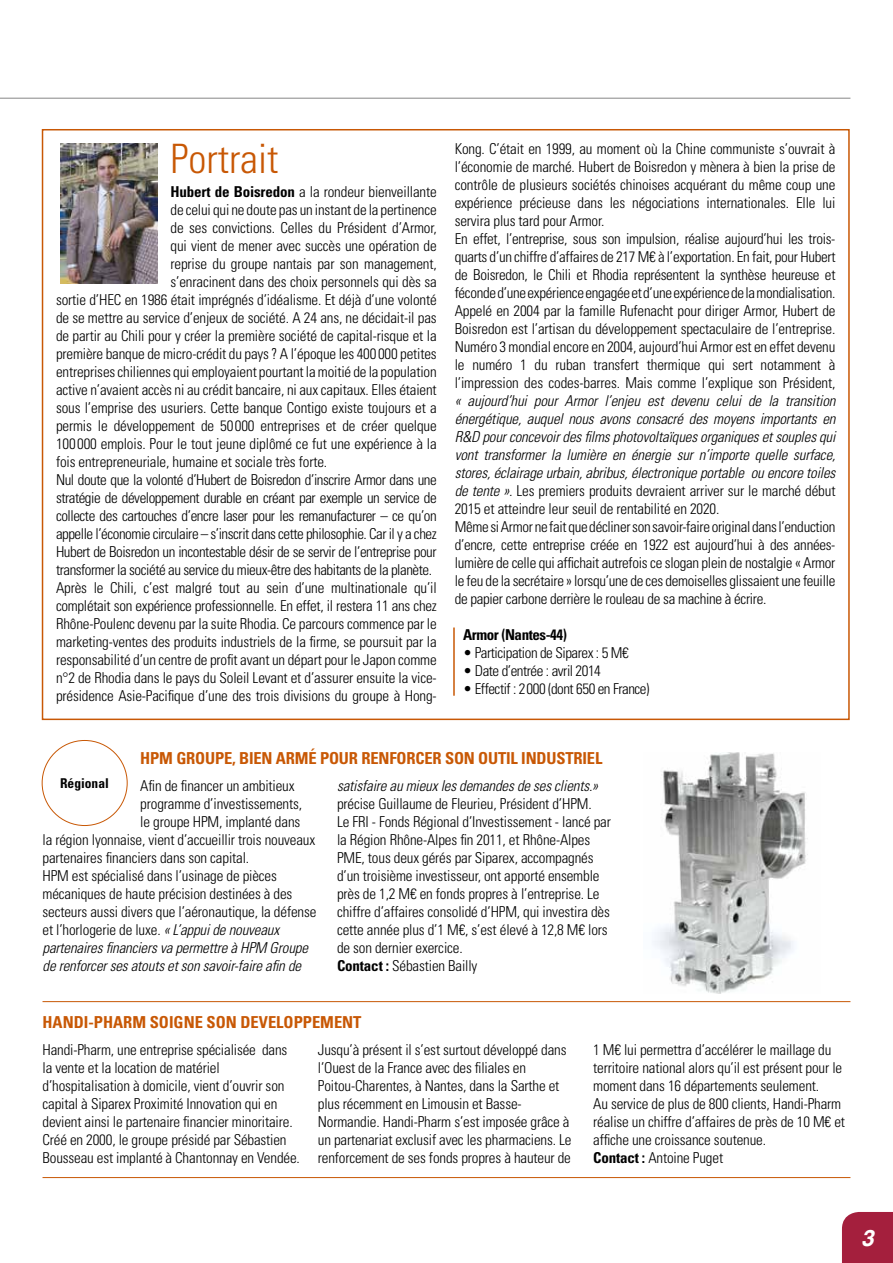
<style>
.page{position:relative;width:893px;height:1263px;background:#fff}
.page>*{position:absolute;margin:0;border:0;box-sizing:border-box;transform-origin:0 0}
.t1{font:300 condensed 40.5px "Univers LT Std";color:#c85805}
.t2{font:italic 700 22.5px "Helvetica";color:#fff}
.t3{font:700 condensed 16.5px "Univers LT Std";letter-spacing:-.01em;color:#c85805}
.t4{font:300 condensed 15px/18px "Univers LT Std";letter-spacing:-.01em;color:#000}
.t5{font:300 condensed 15px "Univers LT Std";letter-spacing:-.03em;color:#000}
.t6{font:italic 300 condensed 15px "Univers LT Std";letter-spacing:-.01em;color:#000}
.t7{font:700 condensed 15px "Univers LT Std";letter-spacing:-.03em;color:#000}
.t8{font:700 condensed 13.5px "Univers LT Std";color:#000}
.s1{font-weight:700}
.s2{font-style:italic}
</style>
<div class="page">
<div style="left:842px;top:1212px;width:51px;height:51px;background:#a41f3d"></div>
<hr style="left:43px;top:1001px;width:807px;height:1px;background:#c85805">
<hr style="left:43px;top:1177px;width:807px;height:1px;background:#c85805">
<img style="left:652px;top:752px;width:156px;height:242px">
<hr style="left:0;top:98px;width:850px;height:1px;background:#878787">
<img style="left:60px;top:143px;width:98px;height:140px">
<hr style="left:453px;top:627px;width:2px;height:69px;background:#c85805">
<h1 class="t1" style="left:171px;top:134px;width:109px">Portrait</h1>
<p class="t4" style="left:171px;top:182px;width:268px"><span class="s1">Hubert de Boisredon</span> a la rondeur bienveillante</p>
<p class="t4" style="left:171px;top:200px;width:268px">de celui qui ne doute pas un instant de la pertinence</p>
<p class="t4" style="left:171px;top:218px;width:268px">de ses convictions. Celles du Président d’Armor,</p>
<p class="t4" style="left:171px;top:236px;width:268px">qui vient de mener avec succès une opération de</p>
<p class="t4" style="left:171px;top:254px;width:268px">reprise du groupe nantais par son management,</p>
<p class="t4" style="left:171px;top:272px;width:268px">s’enracinent dans des choix personnels qui dès sa</p>
<p class="t4" style="left:56px;top:290px;width:382px">sortie d’HEC en 1986 était imprégnés d’idéalisme. Et déjà d’une volonté</p>
<p class="t4" style="left:56px;top:308px;width:382px">de se mettre au service d’enjeux de société. A 24 ans, ne décidait-il pas</p>
<p class="t4" style="left:56px;top:326px;width:382px">de partir au Chili pour y créer la première société de capital-risque et la</p>
<p class="t4" style="left:56px;top:344px;width:382px">première banque de micro-crédit du pays ? A l’époque les 400000 petites</p>
<p class="t4" style="left:56px;top:362px;width:382px">entreprises chiliennes qui employaient pourtant la moitié de la population</p>
<p class="t4" style="left:56px;top:380px;width:382px">active n’avaient accès ni au crédit bancaire, ni aux capitaux. Elles étaient</p>
<p class="t4" style="left:56px;top:398px;width:382px">sous l’emprise des usuriers. Cette banque Contigo existe toujours et a</p>
<p class="t4" style="left:56px;top:416px;width:382px">permis le développement de 50000 entreprises et de créer quelque</p>
<p class="t4" style="left:56px;top:434px;width:382px">100000 emplois. Pour le tout jeune diplômé ce fut une expérience à la</p>
<p class="t4" style="left:56px;top:452px;width:273px">fois entrepreneuriale, humaine et sociale très forte.</p>
<p class="t5" style="left:56px;top:470px;width:382px">Nul doute que la volonté d’Hubert de Boisredon d’inscrire Armor dans une</p>
<p class="t5" style="left:56px;top:488px;width:382px">stratégie de développement durable en créant par exemple un service de</p>
<p class="t5" style="left:56px;top:506px;width:382px">collecte des cartouches d’encre laser pour les remanufacturer – ce qu’on</p>
<p class="t5" style="left:56px;top:524px;width:382px">appelle l’économie circulaire – s’inscrit dans cette philosophie. Car il y a chez</p>
<p class="t5" style="left:56px;top:542px;width:382px">Hubert de Boisredon un incontestable désir de se servir de l’entreprise pour</p>
<p class="t5" style="left:56px;top:560px;width:378px">transformer la société au service du mieux-être des habitants de la planète.</p>
<p class="t4" style="left:56px;top:578px;width:382px">Après le Chili, c’est malgré tout au sein d’une multinationale qu’il</p>
<p class="t4" style="left:56px;top:596px;width:382px">complétait son expérience professionnelle. En effet, il restera 11 ans chez</p>
<p class="t4" style="left:56px;top:614px;width:382px">Rhône-Poulenc devenu par la suite Rhodia. Ce parcours commence par le</p>
<p class="t4" style="left:56px;top:632px;width:382px">marketing-ventes des produits industriels de la firme, se poursuit par la</p>
<p class="t4" style="left:56px;top:650px;width:382px">responsabilité d’un centre de profit avant un départ pour le Japon comme</p>
<p class="t4" style="left:56px;top:668px;width:382px">n°2 de Rhodia dans le pays du Soleil Levant et d’assurer ensuite la vice-</p>
<p class="t4" style="left:56px;top:686px;width:382px">présidence Asie-Pacifique d’une des trois divisions du groupe à Hong-</p>
<p class="t4" style="left:455px;top:140px;width:382px">Kong. C’était en 1999, au moment où la Chine communiste s’ouvrait à l’économie de marché. Hubert de Boisredon y mènera à bien la prise de contrôle de plusieurs sociétés chinoises acquérant du même coup une expérience précieuse dans les négociations internationales. Elle lui servira plus tard pour Armor.<br>En effet, l’entreprise, sous son impulsion, réalise aujourd’hui les trois&shy;quarts d’un chiffre d’affaires de 217 M€ à l’exportation. En fait, pour Hubert de Boisredon, le Chili et Rhodia représentent la synthèse heureuse et féconde d’une expérience engagée et d’une expérience de la mondialisation.<br>Appelé en 2004 par la famille Rufenacht pour diriger Armor, Hubert de Boisredon est l’artisan du développement spectaculaire de l’entreprise.<br>Numéro 3 mondial encore en 2004, aujourd’hui Armor est en effet devenu le numéro 1 du ruban transfert thermique qui sert notamment à l’impression des codes-barres. Mais comme l’explique son Président,</p>
<p class="t4" style="left:455px;top:392px;width:382px"><span class="s2">« aujourd’hui pour Armor l’enjeu est devenu celui de la transition énergétique, auquel nous avons consacré des moyens importants en R&amp;D pour concevoir des films photovoltaïques organiques et souples qui vont transformer la lumière en énergie sur n’importe quelle surface, stores, éclairage urbain, abribus, électronique portable ou encore toiles de tente ».</span> Les premiers produits devraient arriver sur le marché début 2015 et atteindre leur seuil de rentabilité en 2020.<br>Même si Armor ne fait que décliner son savoir-faire original dans l’enduction d’encre, cette entreprise créée en 1922 est aujourd’hui à des années&shy;lumière de celle qui affichait autrefois ce slogan plein de nostalgie « Armor le feu de la secrétaire » lorsqu’une de ces demoiselles glissaient une feuille de papier carbone derrière le rouleau de sa machine à écrire.</p>
<p class="t7" style="left:463px;top:626px;width:105px">Armor (Nantes-44)</p>
<p class="t5" style="left:463px;top:644px;width:167px">• Participation de Siparex : 5 M€</p>
<p class="t5" style="left:463px;top:662px;width:139px">• Date d’entrée : avril 2014</p>
<p class="t5" style="left:463px;top:680px;width:188px">• Effectif : 2000 (dont 650 en France)</p>
<p class="t3" style="left:140px;top:748px;width:463px">HPM GROUPE, BIEN ARMÉ POUR RENFORCER SON OUTIL INDUSTRIEL</p>
<p class="t8" style="left:60px;top:775px;width:50px">Régional</p>
<p class="t4" style="left:140px;top:777px;width:156px">Afin de financer un ambitieux</p>
<p class="t4" style="left:140px;top:795px;width:163px">programme d’investissements,</p>
<p class="t4" style="left:140px;top:813px;width:162px">le groupe HPM, implanté dans</p>
<p class="t4" style="left:43px;top:831px;width:274px">la région lyonnaise, vient d’accueillir trois nouveaux</p>
<p class="t4" style="left:43px;top:849px;width:208px">partenaires financiers dans son capital.</p>
<p class="t4" style="left:43px;top:867px;width:236px">HPM est spécialisé dans l’usinage de pièces</p>
<p class="t4" style="left:43px;top:885px;width:251px">mécaniques de haute précision destinées à des</p>
<p class="t4" style="left:43px;top:903px;width:275px">secteurs aussi divers que l’aéronautique, la défense</p>
<p class="t4" style="left:43px;top:921px;width:238px">et l’horlogerie de luxe. <span class="s2">« L’appui de nouveaux</span></p>
<p class="t6" style="left:43px;top:939px;width:267px">partenaires financiers va permettre à HPM Groupe</p>
<p class="t6" style="left:43px;top:957px;width:260px">de renforcer ses atouts et son savoir-faire afin de</p>
<p class="t6" style="left:337px;top:777px;width:262px">satisfaire au mieux les demandes de ses clients.»</p>
<p class="t4" style="left:337px;top:795px;width:275px">précise Guillaume de Fleurieu, Président d’HPM.<br>Le FRI - Fonds Régional d’Investissement - lancé par la Région Rhône-Alpes fin 2011, et Rhône-Alpes PME, tous deux gérés par Siparex, accompagnés d’un troisième investisseur, ont apporté ensemble près de 1,2 M€ en fonds propres à l’entreprise. Le chiffre d’affaires consolidé d’HPM, qui investira dès cette année plus d’1 M€, s’est élevé à 12,8 M€ lors de son dernier exercice.<br><span class="s1">Contact :</span> Sébastien Bailly</p>
<p class="t3" style="left:43px;top:1012px;width:321px">HANDI-PHARM SOIGNE SON DEVELOPPEMENT</p>
<p class="t4" style="left:43px;top:1041px;width:259px">Handi-Pharm, une entreprise spécialisée dans la vente et la location de matériel d’hospitalisation à domicile, vient d’ouvrir son capital à Siparex Proximité Innovation qui en devient ainsi le partenaire financier minoritaire.<br>Créé en 2000, le groupe présidé par Sébastien Bousseau est implanté à Chantonnay en Vendée.</p>
<p class="t4" style="left:318px;top:1041px;width:255px">Jusqu’à présent il s’est surtout développé dans l’Ouest de la France avec des filiales en Poitou-Charentes, à Nantes, dans la Sarthe et plus récemment en Limousin et Basse-Normandie. Handi-Pharm s’est imposée grâce à un partenariat exclusif avec les pharmaciens. Le renforcement de ses fonds propres à hauteur de</p>
<p class="t4" style="left:593px;top:1041px;width:253px">1 M€ lui permettra d’accélérer le maillage du territoire national alors qu’il est présent pour le moment dans 16 départements seulement.<br>Au service de plus de 800 clients, Handi-Pharm réalise un chiffre d’affaires de près de 10 M€ et affiche une croissance soutenue.<br><span class="s1">Contact :</span> Antoine Puget</p>
<h2 class="t2" style="left:861px;top:1219px;width:14px">3</h2>
</div>
